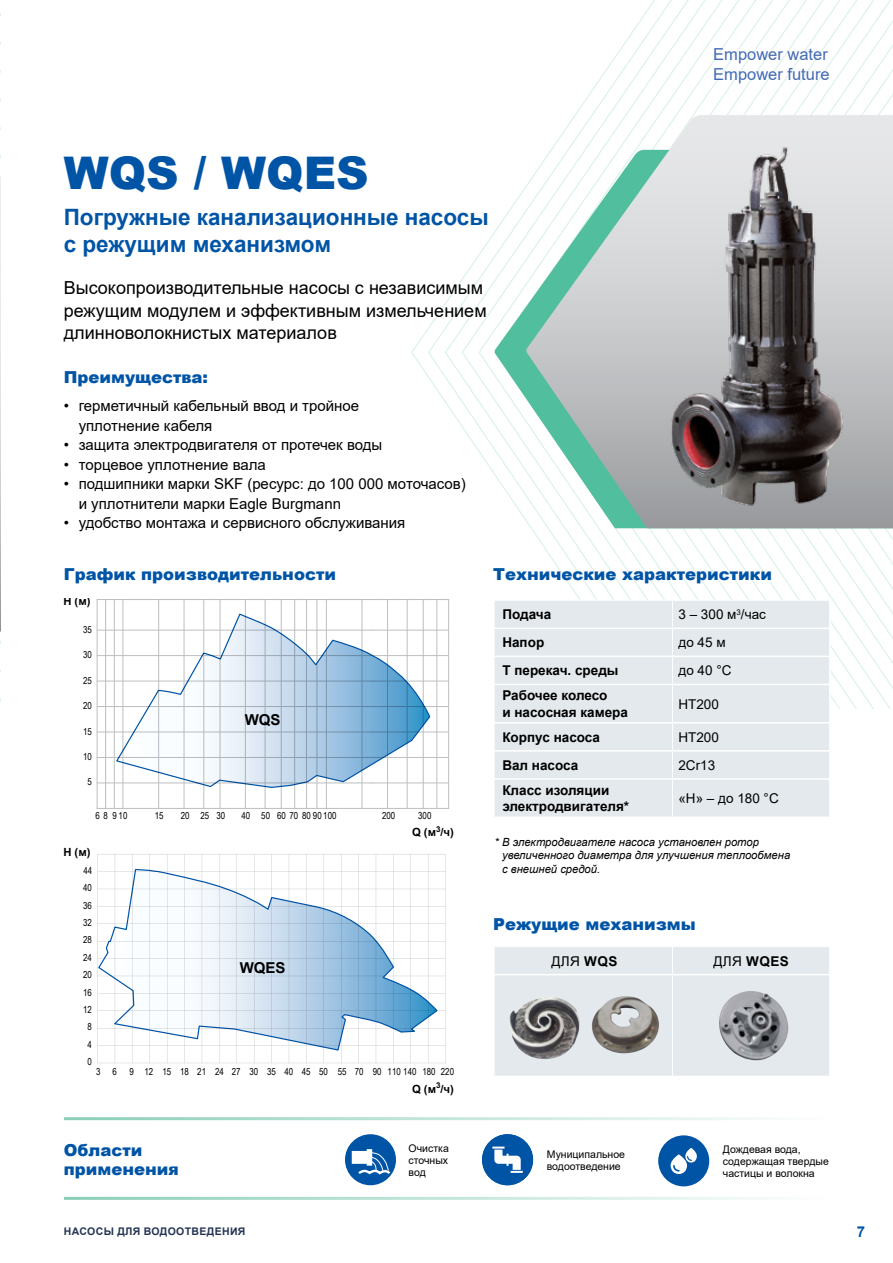
<style>
.page{position:relative;width:893px;height:1263px;background:#fff}
.page>*{position:absolute;margin:0;border:0;box-sizing:border-box;transform-origin:0 0}
.t1{font:900 45px "Arial";color:#0054a6}
.t2{font:700 22.5px/27px "Arial";color:#0054a6}
.t3{font:18px/22.5px "Arial";color:#000}
.t4{font:900 16.5px/19.5px "Arial";color:#0054a6}
.t5{font:16.5px/19.8px "Arial";color:#436ab3}
.t6{font:15px/19.5px "Arial";color:#000}
.t7{font:700 15px "Arial";color:#000}
.t8{font:700 15px "Arial";color:#0054a6}
.t9{font:700 13.5px/16.5px "Arial";color:#000}
.t10{font:13.5px "Arial";color:#000}
.t11{font:italic 11.25px/13.5px "Arial";color:#000}
.t12{font:700 11.25px "Arial";color:#000}
.t13{font:10.5px/12px "Arial";color:#000}
.t14{font:700 10.5px "Arial";letter-spacing:.035em;color:#233453}
.t15{font:9.6px/17.4px "Arial Narrow";color:#000}
.s1{font-weight:700}
.s2{font-weight:400}
</style>
<div class="page">
<svg style="left:0;top:13px;width:1px;height:689px"></svg>
<hr style="left:64px;top:1117px;width:765px;height:3px;background:#8bcfb7">
<div style="left:482px;top:1134px;width:51px;height:51px;background:#0054a6;border-radius:50%"></div>
<svg style="left:492px;top:1146px;width:31px;height:27px"></svg>
<div style="left:345px;top:1134px;width:51px;height:51px;background:#0054a6;border-radius:50%"></div>
<svg style="left:352px;top:1149px;width:40px;height:26px"></svg>
<div style="left:658px;top:1135px;width:51px;height:51px;background:#0054a6;border-radius:50%"></div>
<svg style="left:671px;top:1154px;width:16px;height:20px"></svg>
<svg style="left:673px;top:1148px;width:24px;height:23px"></svg>
<hr style="left:64px;top:1197px;width:765px;height:3px;background:#8bcfb7">
<svg style="left:0;top:176px;width:1px;height:455px"></svg>
<hr style="left:105px;top:600px;width:1px;height:208px;background:#bcbec0">
<hr style="left:97px;top:600px;width:1px;height:208px;background:#bcbec0">
<hr style="left:114px;top:599px;width:1px;height:209px;background:#bcbec0">
<hr style="left:123px;top:599px;width:1px;height:209px;background:#bcbec0">
<hr style="left:184px;top:599px;width:1px;height:209px;background:#bcbec0">
<hr style="left:220px;top:599px;width:1px;height:209px;background:#bcbec0">
<hr style="left:245px;top:599px;width:1px;height:209px;background:#bcbec0">
<hr style="left:265px;top:599px;width:1px;height:209px;background:#bcbec0">
<hr style="left:281px;top:599px;width:1px;height:209px;background:#bcbec0">
<hr style="left:294px;top:599px;width:1px;height:209px;background:#bcbec0">
<hr style="left:306px;top:599px;width:1px;height:209px;background:#bcbec0">
<hr style="left:317px;top:599px;width:1px;height:209px;background:#bcbec0">
<hr style="left:326px;top:599px;width:1px;height:209px;background:#bcbec0">
<hr style="left:448px;top:599px;width:1px;height:209px;background:#bcbec0">
<hr style="left:423px;top:599px;width:1px;height:209px;background:#bcbec0">
<hr style="left:387px;top:599px;width:1px;height:209px;background:#bcbec0">
<hr style="left:158px;top:599px;width:1px;height:209px;background:#bcbec0">
<hr style="left:203px;top:599px;width:1px;height:209px;background:#bcbec0">
<hr style="left:362px;top:599px;width:1px;height:209px;background:#bcbec0">
<hr style="left:407px;top:599px;width:1px;height:209px;background:#bcbec0">
<hr style="left:437px;top:599px;width:1px;height:209px;background:#bcbec0">
<hr style="left:97px;top:808px;width:275px;height:1px;background:#bcbec0">
<hr style="left:97px;top:783px;width:275px;height:1px;background:#bcbec0">
<hr style="left:97px;top:757px;width:275px;height:1px;background:#bcbec0">
<hr style="left:97px;top:732px;width:275px;height:1px;background:#bcbec0">
<hr style="left:97px;top:706px;width:275px;height:1px;background:#bcbec0">
<hr style="left:97px;top:681px;width:275px;height:1px;background:#bcbec0">
<hr style="left:372px;top:808px;width:77px;height:1px;background:#bcbec0">
<hr style="left:372px;top:783px;width:77px;height:1px;background:#bcbec0">
<hr style="left:372px;top:757px;width:77px;height:1px;background:#bcbec0">
<hr style="left:372px;top:732px;width:77px;height:1px;background:#bcbec0">
<hr style="left:372px;top:706px;width:77px;height:1px;background:#bcbec0">
<hr style="left:372px;top:681px;width:77px;height:1px;background:#bcbec0">
<hr style="left:97px;top:655px;width:275px;height:1px;background:#bcbec0">
<hr style="left:97px;top:630px;width:275px;height:1px;background:#bcbec0">
<hr style="left:97px;top:599px;width:275px;height:1px;background:#bcbec0">
<hr style="left:372px;top:655px;width:77px;height:1px;background:#bcbec0">
<hr style="left:372px;top:630px;width:77px;height:1px;background:#bcbec0">
<hr style="left:372px;top:599px;width:77px;height:1px;background:#bcbec0">
<svg style="left:116px;top:613px;width:314px;height:175px"></svg>
<svg style="left:97px;top:854px;width:349px;height:210px"></svg>
<svg style="left:98px;top:869px;width:339px;height:181px"></svg>
<div style="left:495px;top:780px;width:334px;height:36px;background:#e3e9ec"></div>
<hr style="left:672px;top:780px;width:1px;height:36px;background:#fff">
<svg style="left:494px;top:0;width:399px;height:778px"></svg>
<div style="left:494px;top:947px;width:335px;height:129px;background:#e3e9ec"></div>
<hr style="left:493px;top:974px;width:179px;height:1px;background:#fff">
<hr style="left:493px;top:975px;width:2px;height:101px;background:#fff">
<hr style="left:672px;top:974px;width:158px;height:1px;background:#fff">
<img style="left:591px;top:996px;width:68px;height:58px">
<img style="left:509px;top:996px;width:71px;height:63px">
<img style="left:718px;top:991px;width:70px;height:69px">
<img style="left:646px;top:124px;width:210px;height:412px">
<h1 class="t1" style="left:64px;top:140px;width:306px">WQS / WQES</h1>
<h2 class="t2" style="left:64px;top:203px;width:426px">Погружные канализационные насосы с режущим механизмом</h2>
<p class="t3" style="left:64px;top:277px;width:424px">Высокопроизводительные насосы с независимым режущим модулем и эффективным измельчением длинноволокнистых материалов</p>
<p class="t4" style="left:64px;top:367px;width:146px">Преимущества:</p>
<p class="t6" style="left:79px;top:396px;width:282px;text-indent:-15px">• герметичный кабельный ввод и тройное уплотнение кабеля</p>
<p class="t6" style="left:64px;top:435px;width:320px">• защита электродвигателя от протечек воды</p>
<p class="t6" style="left:64px;top:455px;width:204px">• торцевое уплотнение вала</p>
<p class="t6" style="left:79px;top:474px;width:389px;text-indent:-15px">• подшипники марки SKF (ресурс: до 100 000 моточасов) и уплотнители марки Eagle Burgmann</p>
<p class="t6" style="left:64px;top:513px;width:343px">• удобство монтажа и сервисного обслуживания</p>
<p class="t5" style="left:713px;top:44px;width:118px">Empower water<br>Empower future</p>
<p class="t4" style="left:64px;top:564px;width:274px">График производительности</p>
<p class="t4" style="left:493px;top:564px;width:280px">Технические характеристики</p>
<p class="t9" style="left:502px;top:606px;width:50px">Подача</p>
<p class="t10" style="left:678px;top:605px;width:89px">3 – 300 м<sup>3</sup>/час</p>
<p class="t9" style="left:502px;top:634px;width:43px">Напор</p>
<p class="t10" style="left:678px;top:633px;width:49px">до 45 м</p>
<p class="t9" style="left:502px;top:662px;width:118px">Т перекач. среды</p>
<p class="t10" style="left:678px;top:661px;width:55px">до 40 °C</p>
<p class="t9" style="left:502px;top:687px;width:127px">Рабочее колесо<br>и насосная камера</p>
<p class="t10" style="left:678px;top:694px;width:42px">HT200</p>
<p class="t9" style="left:502px;top:729px;width:99px">Корпус насоса</p>
<p class="t10" style="left:678px;top:728px;width:42px">HT200</p>
<p class="t9" style="left:502px;top:757px;width:78px">Вал насоса</p>
<p class="t10" style="left:678px;top:756px;width:38px">2Cr13</p>
<p class="t9" style="left:502px;top:782px;width:128px">Класс изоляции электродвигателя*</p>
<p class="t10" style="left:678px;top:789px;width:102px">«H» – до 180 °С</p>
<p class="t12" style="left:63px;top:594px;width:29px">H (м)</p>
<p class="t15" style="left:83px;top:620px;width:10px">35</p>
<p class="t15" style="left:83px;top:646px;width:10px">30</p>
<p class="t15" style="left:83px;top:671px;width:10px">25</p>
<p class="t15" style="left:83px;top:696px;width:10px">20</p>
<p class="t7" style="left:245px;top:709px;width:37px">WQS</p>
<p class="t15" style="left:83px;top:723px;width:10px">15</p>
<p class="t15" style="left:83px;top:748px;width:10px">10</p>
<p class="t15" style="left:88px;top:773px;width:6px">5</p>
<p class="t15" style="left:96px;top:806px;width:33px">68 910</p>
<p class="t15" style="left:181px;top:806px;width:46px">20 25 30</p>
<p class="t15" style="left:242px;top:806px;width:96px">40 50 60 70 80 90 100</p>
<p class="t15" style="left:382px;top:806px;width:15px">200</p>
<p class="t15" style="left:418px;top:806px;width:15px">300</p>
<p class="t15" style="left:155px;top:806px;width:10px">15</p>
<p class="t12" style="left:63px;top:844px;width:29px">H (м)</p>
<p class="t15" style="left:83px;top:861px;width:10px">44</p>
<p class="t15" style="left:83px;top:879px;width:10px">40</p>
<p class="t15" style="left:83px;top:896px;width:10px">36</p>
<p class="t15" style="left:83px;top:913px;width:10px">32</p>
<p class="t15" style="left:83px;top:931px;width:10px">28</p>
<p class="t15" style="left:83px;top:948px;width:10px;text-align:justify">24<br>20<br>16</p>
<p class="t15" style="left:83px;top:1000px;width:10px;text-align:center">12<br>8</p>
<p class="t15" style="left:88px;top:1035px;width:6px">4<br>0</p>
<p class="t7" style="left:240px;top:957px;width:47px">WQES</p>
<p class="t12" style="left:412px;top:824px;width:43px">Q (м<sup>3</sup>/ч)</p>
<p class="t15" style="left:96px;top:1063px;width:22px">3 6</p>
<p class="t15" style="left:129px;top:1063px;width:326px">9 12 15 18 21 24 27 30 35 40 45 50 55 70 90 110 140 180 220</p>
<p class="t12" style="left:412px;top:1081px;width:43px">Q (м<sup>3</sup>/ч)</p>
<p class="t11" style="left:502px;top:835px;width:290px;text-indent:-8px">* В электродвигателе насоса установлен ротор увеличенного диаметра для улучшения теплообмена с внешней средой.</p>
<p class="t4" style="left:493px;top:913px;width:204px">Режущие механизмы</p>
<p class="t10" style="left:551px;top:951px;width:68px">ДЛЯ <span class="s1">WQS</span></p>
<p class="t9" style="left:713px;top:953px;width:77px"><span class="s2">ДЛЯ</span> WQES</p>
<p class="t4" style="left:64px;top:1140px;width:117px">Области применения</p>
<p class="t13" style="left:409px;top:1142px;width:42px;text-align:justify">Очистка сточных вод</p>
<p class="t13" style="left:723px;top:1143px;width:107px">Дождевая вода, содержащая твердые частицы и волокна</p>
<p class="t13" style="left:547px;top:1148px;width:80px">Муниципальное водоотведение</p>
<p class="t14" style="left:64px;top:1224px;width:183px">НАСОСЫ ДЛЯ ВОДООТВЕДЕНИЯ</p>
<p class="t8" style="left:857px;top:1221px;width:10px">7</p>
</div>
